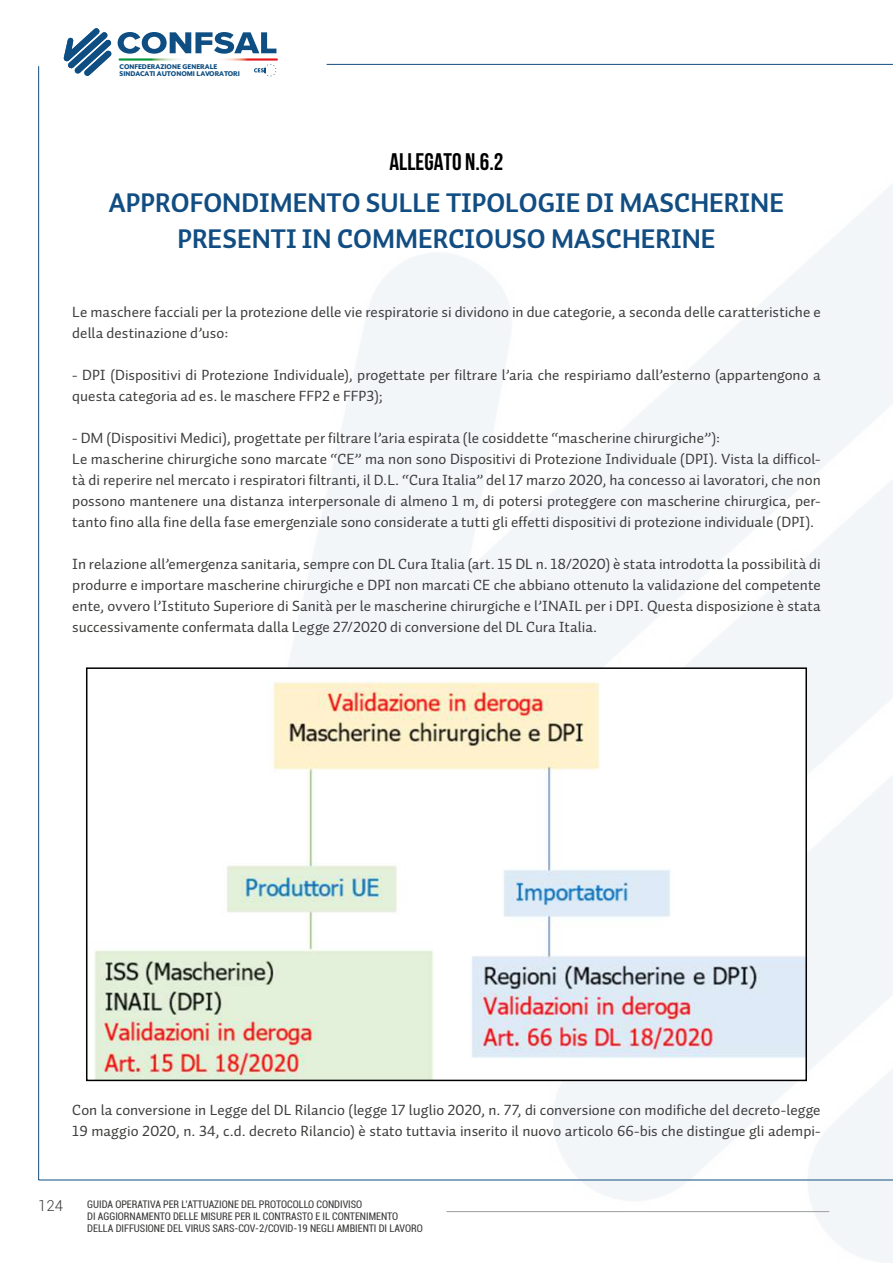
<style>
.page{position:relative;width:893px;height:1263px;background:#fff}
.page>*{position:absolute;margin:0;border:0;box-sizing:border-box;transform-origin:0 0}
.t1{font:700 27px/36px "Auto Pro";color:#114d82;text-align:center}
.t2{font:700 24px "Bebas Neue";color:#000}
.t3{font:15px/21px "Auto Pro";color:#3c3c3b}
.t4{font:300 15px "Roboto";color:#3c3c3b}
.t5{font:condensed 10.5px/12px "Roboto";letter-spacing:-.005em;color:#3c3c3b}
.t6{font:800 7.95px/6.8px "Mr Eaves XL San OT";color:#0e4e82;scale:.95 1}
</style>
<div class="page">
<hr style="left:446px;top:1211px;width:383px;height:1px;background:#9d9d9c">
<hr style="left:327px;top:64px;width:566px;height:1px;background:#114d82">
<hr style="left:892px;top:64px;width:1px;height:1116px;background:#114d82">
<hr style="left:39px;top:1179px;width:854px;height:1px;background:#114d82">
<hr style="left:38px;top:66px;width:1px;height:1114px;background:#114d82">
<svg style="left:119px;top:58px;width:159px;height:3px"></svg>
<svg style="left:118px;top:32px;width:158px;height:22px"></svg>
<svg style="left:64px;top:28px;width:47px;height:48px"></svg>
<svg style="left:254px;top:64px;width:22px;height:13px"></svg>
<img style="left:94px;top:680px;width:710px;height:398px">
<div style="left:86px;top:667px;width:721px;height:414px;border:2px solid #000"></div>
<p class="t6" style="left:120px;top:64px;width:128px">CONFEDERAZIONE GENERALE<br>SINDACATI AUTONOMI LAVORATORI</p>
<h2 class="t2" style="left:389px;top:148px;width:115px">ALLEGATO N.6.2</h2>
<h1 class="t1" style="left:109px;top:184px;width:676px">APPROFONDIMENTO SULLE TIPOLOGIE DI MASCHERINE<br>PRESENTI IN COMMERCIOUSO MASCHERINE</h1>
<p class="t3" style="left:72px;top:301px;width:750px">Le maschere facciali per la protezione delle vie respiratorie si dividono in due categorie, a seconda delle caratteristiche e della destinazione d’uso:</p>
<p class="t3" style="left:72px;top:364px;width:750px">- DPI (Dispositivi di Protezione Individuale), progettate per filtrare l’aria che respiriamo dall’esterno (appartengono a questa categoria ad es. le maschere FFP2 e FFP3);</p>
<p class="t3" style="left:72px;top:427px;width:750px">- DM (Dispositivi Medici), progettate per filtrare l’aria espirata (le cosiddette “mascherine chirurgiche”):<br>Le mascherine chirurgiche sono marcate “CE” ma non sono Dispositivi di Protezione Individuale (DPI). Vista la difficol&shy;tà di reperire nel mercato i respiratori filtranti, il D.L. “Cura Italia” del 17 marzo 2020, ha concesso ai lavoratori, che non possono mantenere una distanza interpersonale di almeno 1 m, di potersi proteggere con mascherine chirurgica, per&shy;tanto fino alla fine della fase emergenziale sono considerate a tutti gli effetti dispositivi di protezione individuale (DPI).</p>
<p class="t3" style="left:72px;top:553px;width:750px;text-align:justify">In relazione all’emergenza sanitaria, sempre con DL Cura Italia (art. 15 DL n. 18/2020) è stata introdotta la possibilità di produrre e importare mascherine chirurgiche e DPI non marcati CE che abbiano ottenuto la validazione del competente ente, ovvero l’Istituto Superiore di Sanità per le mascherine chirurgiche e l’INAIL per i DPI. Questa disposizione è stata successivamente confermata dalla Legge 27/2020 di conversione del DL Cura Italia.</p>
<p class="t3" style="left:72px;top:1099px;width:750px">Con la conversione in Legge del DL Rilancio (legge 17 luglio 2020, n. 77, di conversione con modifiche del decreto-legge<br>19 maggio 2020, n. 34, c.d. decreto Rilancio) è stato tuttavia inserito il nuovo articolo 66-bis che distingue gli adempi-</p>
<p class="t4" style="left:38px;top:1195px;width:26px">124</p>
<p class="t5" style="left:87px;top:1198px;width:337px">GUIDA OPERATIVA PER L’ATTUAZIONE DEL PROTOCOLLO CONDIVISO<br>DI AGGIORNAMENTO DELLE MISURE PER IL CONTRASTO E IL CONTENIMENTO<br>DELLA DIFFUSIONE DEL VIRUS SARS-COV-2/COVID-19 NEGLI AMBIENTI DI LAVORO</p>
</div>
